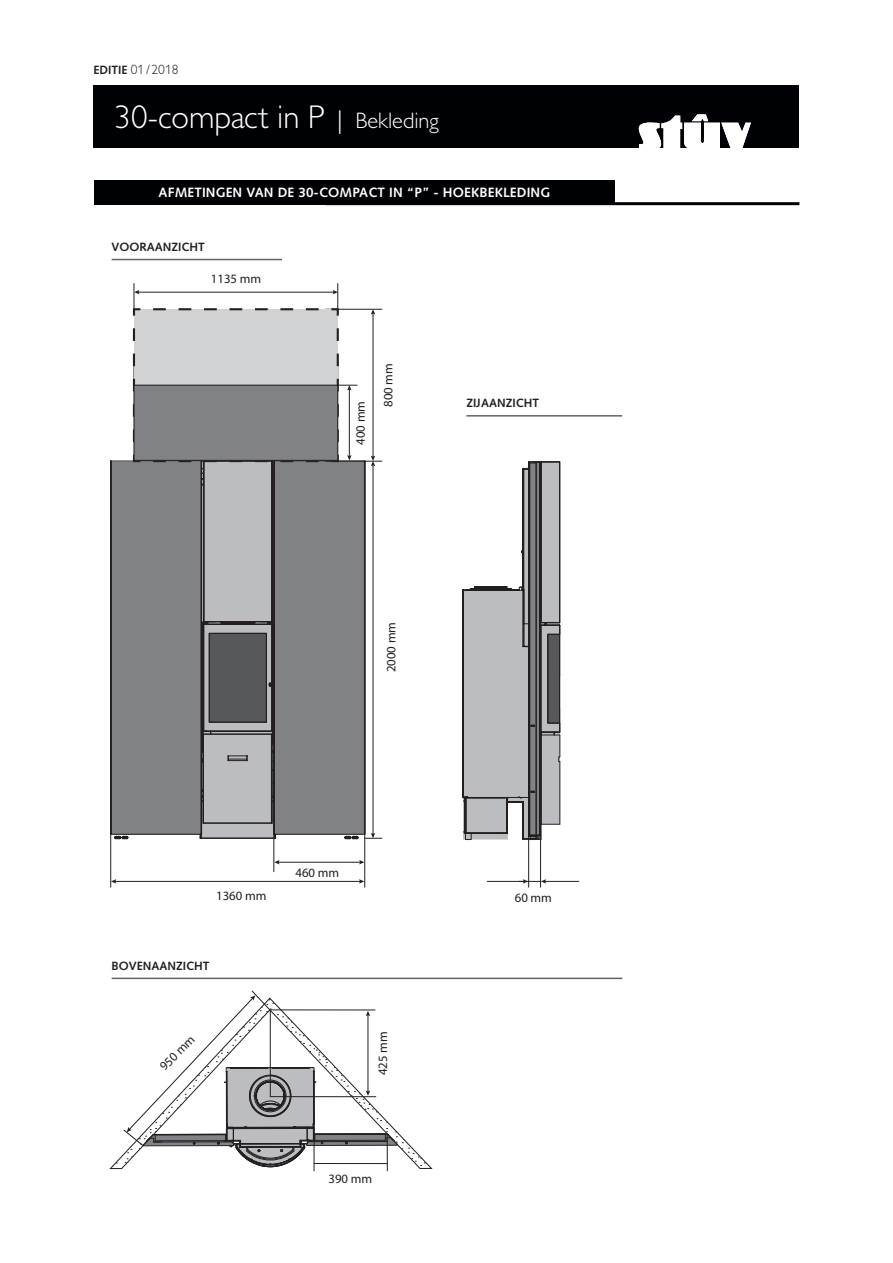
<style>
.page{position:relative;width:893px;height:1263px;background:#fff}
.page>*{position:absolute;margin:0;border:0;box-sizing:border-box;transform-origin:0 0}
.t1{font:300 33px "Gill Sans MT Pro";color:#fff}
.t2{font:700 13.5px "Syntax LT Std";letter-spacing:.01em;color:#fff}
.t3{font:300 13.5px "Gill Sans MT Pro";color:#231f20}
.t4{font:12.75px "Myriad Pro";color:#231f20}
.t5{font:700 12px "Syntax LT Std";color:#231f20}
.s1{font-family:"Syntax LT Std";font-weight:700;font-size:12px}
.s2{font-size:25.5px}
.s3{font-size:22.5px}
</style>
<div class="page">
<div style="left:94px;top:85px;width:705px;height:63px;background:#000104"></div>
<svg style="left:639px;top:114px;width:112px;height:34px"></svg>
<hr style="left:326px;top:202px;width:473px;height:3px;background:#000104">
<div style="left:94px;top:180px;width:520px;height:25px;background:#000104"></div>
<div style="left:111px;top:462px;width:90px;height:373px;background:#808285"></div>
<svg style="left:114px;top:835px;width:15px;height:5px"></svg>
<hr style="left:364px;top:835px;width:1px;height:52px;background:#231f20">
<hr style="left:110px;top:835px;width:1px;height:52px;background:#231f20">
<hr style="left:278px;top:862px;width:83px;height:1px;background:#231f20">
<svg style="left:359px;top:860px;width:5px;height:4px"></svg>
<svg style="left:274px;top:860px;width:5px;height:4px"></svg>
<hr style="left:115px;top:881px;width:246px;height:1px;background:#231f20">
<svg style="left:359px;top:879px;width:5px;height:5px"></svg>
<svg style="left:111px;top:879px;width:5px;height:5px"></svg>
<hr style="left:273px;top:835px;width:1px;height:37px;background:#231f20">
<hr style="left:325px;top:385px;width:32px;height:1px;background:#231f20">
<hr style="left:349px;top:389px;width:1px;height:68px;background:#231f20">
<svg style="left:347px;top:385px;width:5px;height:5px"></svg>
<hr style="left:373px;top:313px;width:1px;height:144px;background:#231f20">
<svg style="left:371px;top:310px;width:4px;height:4px"></svg>
<hr style="left:325px;top:309px;width:57px;height:1px;background:#231f20">
<hr style="left:138px;top:292px;width:196px;height:1px;background:#231f20">
<hr style="left:111px;top:460px;width:91px;height:1px;background:#231f20">
<hr style="left:111px;top:834px;width:91px;height:1px;background:#231f20">
<hr style="left:110px;top:461px;width:1px;height:373px;background:#231f20">
<hr style="left:111px;top:461px;width:1px;height:373px;background:#231f20">
<div style="left:134px;top:309px;width:204px;height:152px;background:#d1d2d4"></div>
<svg style="left:153px;top:453px;width:229px;height:388px"></svg>
<svg style="left:329px;top:283px;width:11px;height:159px"></svg>
<svg style="left:132px;top:283px;width:187px;height:33px"></svg>
<svg style="left:132px;top:328px;width:10px;height:135px"></svg>
<div style="left:134px;top:385px;width:204px;height:75px;background:#808285"></div>
<div style="left:133px;top:385px;width:205px;height:76px;border:1px solid #231f20"></div>
<svg style="left:109px;top:1133px;width:324px;height:37px"></svg>
<svg style="left:123px;top:990px;width:276px;height:181px"></svg>
<div style="left:250px;top:1076px;width:40px;height:40px;border:1px solid #231f20;border-radius:50%"></div>
<hr style="left:540px;top:835px;width:1px;height:52px;background:#231f20">
<hr style="left:487px;top:881px;width:37px;height:1px;background:#231f20">
<hr style="left:544px;top:881px;width:35px;height:1px;background:#231f20">
<svg style="left:519px;top:879px;width:27px;height:5px"></svg>
<hr style="left:528px;top:835px;width:1px;height:52px;background:#231f20">
<svg style="left:462px;top:461px;width:99px;height:379px"></svg>
<hr style="left:112px;top:259px;width:170px;height:1px;background:#636366">
<hr style="left:466px;top:415px;width:156px;height:2px;background:#636366">
<hr style="left:112px;top:977px;width:510px;height:2px;background:#636366">
<p class="t3" style="left:94px;top:62px;width:87px"><span class="s1">EDITIE</span> 01/ 2018</p>
<h1 class="t1" style="left:115px;top:97px;width:326px">30-compact in P <span class="s2">|</span> <span class="s3">Bekleding</span></h1>
<p class="t2" style="left:159px;top:185px;width:393px">AFMETINGEN VAN DE 30-COMPACT IN “P” - HOEKBEKLEDING</p>
<p class="t5" style="left:112px;top:240px;width:95px">VOORAANZICHT</p>
<p class="t4" style="left:211px;top:271px;width:52px">1135 mm</p>
<p class="t4" style="left:353px;top:445px;width:45px;rotate:-90deg">400 mm</p>
<p class="t4" style="left:380px;top:407px;width:45px;rotate:-90deg">800 mm</p>
<p class="t5" style="left:466px;top:396px;width:74px">ZIJAANZICHT</p>
<p class="t4" style="left:383px;top:672px;width:52px;rotate:-90deg">2000 mm</p>
<p class="t4" style="left:295px;top:864px;width:45px">460 mm</p>
<p class="t4" style="left:216px;top:888px;width:52px">1360 mm</p>
<p class="t4" style="left:539px;top:890px;width:39px">60 mm</p>
<p class="t4" style="left:515px;top:890px;width:39px">60 mm</p>
<p class="t5" style="left:112px;top:959px;width:100px">BOVENAANZICHT</p>
<p class="t4" style="left:156px;top:1063px;width:45px;rotate:-45deg">950 mm</p>
<p class="t4" style="left:375px;top:1075px;width:45px;rotate:-90deg">425 mm</p>
<p class="t4" style="left:328px;top:1171px;width:45px">390 mm</p>
</div>
